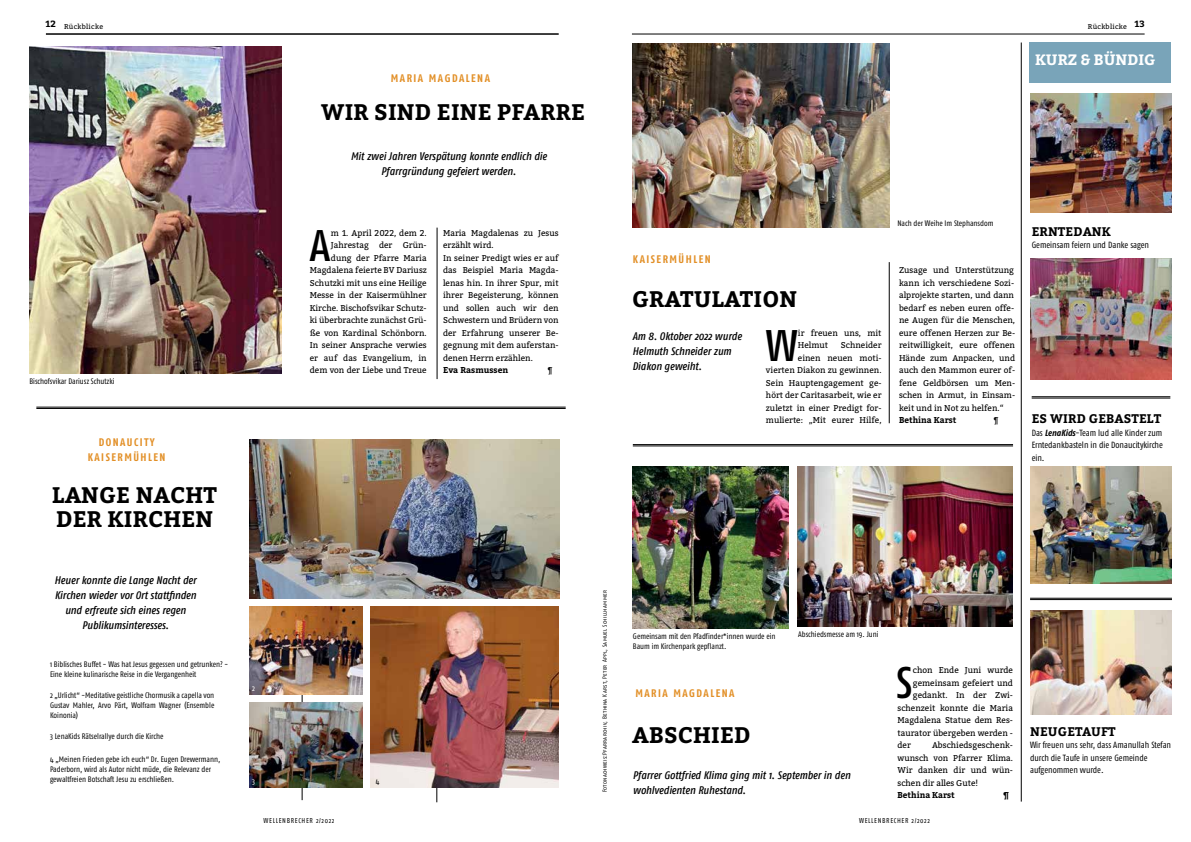
<style>
.page{position:relative;width:1191px;height:842px;background:#fff}
.page>*{position:absolute;margin:0;border:0;box-sizing:border-box;transform-origin:0 0}
.t1{font:44.2px "Fago Co Medium Caps";color:#000}
.t2{font:700 22.5px/23.4px "Bitter";letter-spacing:.01em;color:#000}
.t3{font:700 15px "Bitter";color:#fff}
.t4{font:700 12.5px "Bitter";letter-spacing:.01em;color:#000}
.t5{font:italic 500 11px/15px "Fago Co";color:#000}
.t6{font:700 11px/15px "Fago Co";letter-spacing:.135em;color:#e28f26;text-align:center}
.t7{font:9px/12.5px "Fago Co";letter-spacing:-.005em;color:#000;text-align:justify}
.t8{font:700 9px "Bitter";color:#000}
.t9{font:8.5px/12.5px "Bitter";color:#000}
.t10{font:700 8.5px "Bitter";color:#000}
.t11{font:8px/10px "Fago Co";color:#000}
.t12{font:8px "Fago Co";color:#fff}
.t13{font:7px "Fago Co Caps";letter-spacing:.09em;color:#000}
.t14{font:7px "Bitter";letter-spacing:.035em;color:#000}
.t15{font:6px "Fago Co Caps";letter-spacing:.045em;color:#000}
.s1{font-weight:700;font-style:italic}
</style>
<div class="page">
<hr style="left:632px;top:34px;width:512px;height:1px;background:#000">
<hr style="left:46px;top:34px;width:512px;height:1px;background:#000">
<img style="left:29px;top:47px;width:252px;height:326px">
<div style="left:1029px;top:42px;width:142px;height:41px;background:#79a4b9"></div>
<img style="left:1030px;top:94px;width:142px;height:119px">
<img style="left:1030px;top:258px;width:142px;height:121px">
<hr style="left:1030px;top:598px;width:142px;height:1px;background:#000">
<hr style="left:1030px;top:599px;width:142px;height:1px;background:#000">
<hr style="left:1021px;top:43px;width:1px;height:758px;background:#000">
<hr style="left:36px;top:407px;width:529px;height:1px;background:#000">
<hr style="left:36px;top:408px;width:529px;height:1px;background:#000">
<img style="left:1030px;top:611px;width:142px;height:104px">
<img style="left:632px;top:44px;width:257px;height:184px">
<hr style="left:437px;top:228px;width:1px;height:151px;background:#000">
<hr style="left:302px;top:656px;width:1px;height:144px;background:#000">
<hr style="left:436px;top:656px;width:1px;height:146px;background:#000">
<hr style="left:889px;top:262px;width:1px;height:161px;background:#000">
<img style="left:633px;top:467px;width:156px;height:161px">
<img style="left:797px;top:467px;width:215px;height:159px">
<hr style="left:1031px;top:396px;width:139px;height:1px;background:#000">
<hr style="left:1031px;top:398px;width:139px;height:1px;background:#000">
<hr style="left:633px;top:444px;width:380px;height:1px;background:#000">
<hr style="left:633px;top:446px;width:380px;height:1px;background:#000">
<img style="left:370px;top:607px;width:188px;height:181px">
<img style="left:249px;top:439px;width:310px;height:160px">
<img style="left:249px;top:607px;width:114px;height:87px">
<img style="left:249px;top:702px;width:114px;height:86px">
<img style="left:1030px;top:467px;width:142px;height:116px">
<p class="t8" style="left:45px;top:17px;width:12px">12</p>
<p class="t8" style="left:1134px;top:17px;width:12px">13</p>
<p class="t14" style="left:64px;top:21px;width:40px">Rückblicke</p>
<p class="t14" style="left:1088px;top:21px;width:40px">Rückblicke</p>
<p class="t11" style="left:29px;top:376px;width:87px">Bischofsvikar Dariusz Schutzki</p>
<p class="t6" style="left:88px;top:434px;width:79px">DONAUCITY<br>KAISERMÜHLEN</p>
<h2 class="t2" style="left:52px;top:483px;width:166px">LANGE NACHT<br>DER KIRCHEN</h2>
<p class="t5" style="left:55px;top:572px;width:143px;text-align:center">Heuer konnte die Lange Nacht der<br>Kirchen wieder vor Ort stattfinden und erfreute sich eines regen<br>Publikumsinteresses.</p>
<p class="t11" style="left:50px;top:659px;width:180px">1 Biblisches Buffet - Was hat Jesus gegessen und getrunken? -<br>Eine kleine kulinarische Reise in die Vergangenheit</p>
<p class="t11" style="left:50px;top:690px;width:166px;text-align:justify">2 „Urlicht“ -Meditative geistliche Chormusik a capella von Gustav Mahler, Arvo Pärt, Wolfram Wagner (Ensemble Koinonia)</p>
<p class="t11" style="left:50px;top:731px;width:115px">3 LenaKids Rätselrallye durch die Kirche</p>
<p class="t11" style="left:50px;top:754px;width:172px">4 „Meinen Frieden gebe ich euch“ Dr. Eugen Drewermann,<br>Paderborn, wird als Autor nicht müde, die Relevanz der gewaltfreien Botschaft Jesu zu erschließen.</p>
<p class="t6" style="left:391px;top:70px;width:101px">MARIA MAGDALENA</p>
<h2 class="t2" style="left:321px;top:99px;width:265px">WIR SIND EINE PFARRE</h2>
<p class="t5" style="left:351px;top:149px;width:197px;text-align:center">Mit zwei Jahren Verspätung konnte endlich die<br>Pfarrgründung gefeiert werden.</p>
<p class="t9" style="left:310px;top:226px;width:118px;text-align:right">m 1. April 2022, dem 2.<br>Jahrestag der Grün&shy;dung der Pfarre Maria<br>Magdalena feierte BV Dariusz<br>Schutzki mit uns eine Heilige<br>Messe in der Kaisermühlner<br>Kirche. Bischofsvikar Schutz&shy;ki überbrachte zunächst Grü&shy;ße von Kardinal Schönborn.<br>In seiner Ansprache verwies er auf das Evangelium, in dem von der Liebe und Treue</p>
<p class="t9" style="left:443px;top:226px;width:117px">Maria Magdalenas zu Jesus erzählt wird.<br>In seiner Predigt wies er auf das Beispiel Maria Magda&shy;lenas hin. In ihrer Spur, mit ihrer Begeisterung, können und sollen auch wir den<br>Schwestern und Brüdern von der Erfahrung unserer Be&shy;gegnung mit dem auferstan&shy;denen Herrn erzählen.</p>
<h1 class="t1" style="left:309px;top:220px;width:23px">A</h1>
<p class="t10" style="left:443px;top:364px;width:67px">Eva Rasmussen</p>
<p class="t9" style="left:547px;top:364px;width:7px">¶</p>
<h3 class="t3" style="left:1035px;top:49px;width:122px">KURZ &amp; BÜNDIG</h3>
<p class="t6" style="left:633px;top:251px;width:79px">KAISERMÜHLEN</p>
<h2 class="t2" style="left:632px;top:287px;width:167px">GRATULATION</h2>
<p class="t5" style="left:632px;top:329px;width:111px">Am 8. Oktober 2022 wurde<br>Helmuth Schneider zum<br>Diakon geweiht.</p>
<h1 class="t1" style="left:765px;top:320px;width:34px">W</h1>
<p class="t9" style="left:798px;top:326px;width:85px">ir freuen uns, mit<br>Helmut</p>
<p class="t9" style="left:766px;top:339px;width:117px;text-align:right">Schneider<br>einen neuen moti-<br>vierten Diakon zu gewinnen.<br>Sein Hauptengagement ge&shy;hört der Caritasarbeit, wie er zuletzt in einer Predigt for&shy;mulierte: „Mit eurer Hilfe,</p>
<p class="t11" style="left:897px;top:218px;width:97px">Nach der Weihe Im Stephansdom</p>
<p class="t9" style="left:899px;top:264px;width:118px;text-align:justify">Zusage und Unterstützung kann ich verschiedene Sozi&shy;alprojekte starten, und dann bedarf es neben euren offe&shy;ne Augen für die Menschen, eure offenen Herzen zur Be&shy;reitwilligkeit, eure offenen Hände zum Anpacken, und auch den Mammon eurer of&shy;fene Geldbörsen um Men&shy;schen in Armut, in Einsam&shy;keit und in Not zu helfen.“</p>
<p class="t10" style="left:899px;top:414px;width:59px">Bethina Karst</p>
<p class="t9" style="left:993px;top:414px;width:7px">¶</p>
<h3 class="t4" style="left:1031px;top:222px;width:81px">ERNTEDANK</h3>
<p class="t7" style="left:1031px;top:239px;width:119px">Gemeinsam feiern und Danke sagen</p>
<h3 class="t4" style="left:1031px;top:409px;width:131px">ES WIRD GEBASTELT</h3>
<p class="t7" style="left:1031px;top:426px;width:133px">Das <span class="s1">LenaKids</span>-Team lud alle Kinder zum Erntedankbasteln in die Donaucitykirche ein.</p>
<p class="t12" style="left:253px;top:587px;width:4px">1</p>
<p class="t12" style="left:252px;top:683px;width:4px">2</p>
<p class="t12" style="left:252px;top:777px;width:4px">3</p>
<p class="t11" style="left:376px;top:776px;width:5px">4</p>
<p class="t15" style="left:601px;top:792px;width:203px;rotate:-90deg">Fotonachweis:Pfarrarchiv, Bethina Karst, Peter Appl, Samuel Schillhammer</p>
<p class="t11" style="left:633px;top:631px;width:144px">Gemeinsam mit den Pfadfinder*innen wurde ein<br>Baum im Kirchenpark gepflanzt.</p>
<p class="t11" style="left:798px;top:629px;width:82px">Abschiedsmesse am 19. Juni</p>
<p class="t6" style="left:635px;top:686px;width:101px">MARIA MAGDALENA</p>
<h2 class="t2" style="left:632px;top:723px;width:120px">ABSCHIED</h2>
<p class="t5" style="left:633px;top:768px;width:219px">Pfarrer Gottfried Klima ging mit 1. September in den wohlvedienten Ruhestand.</p>
<h1 class="t1" style="left:895px;top:657px;width:19px">S</h1>
<p class="t9" style="left:913px;top:664px;width:102px">chon Ende Juni wurde</p>
<p class="t9" style="left:913px;top:676px;width:102px">gemeinsam gefeiert und</p>
<p class="t9" style="left:913px;top:689px;width:102px">gedankt. In der Zwi-</p>
<p class="t9" style="left:897px;top:701px;width:117px">schenzeit konnte die Maria</p>
<p class="t9" style="left:897px;top:714px;width:117px">Magdalena Statue dem Res-</p>
<p class="t9" style="left:897px;top:726px;width:117px">taurator übergeben werden -</p>
<p class="t9" style="left:897px;top:739px;width:15px">der</p>
<p class="t9" style="left:897px;top:739px;width:117px;text-align:justify;text-indent:34px">Abschiedsgeschenk&shy;wunsch von Pfarrer Klima.<br>Wir danken dir und wün&shy;schen dir alles Gute!</p>
<p class="t10" style="left:897px;top:789px;width:59px">Bethina Karst</p>
<p class="t10" style="left:1003px;top:789px;width:8px">¶</p>
<p class="t13" style="left:264px;top:816px;width:72px">WELLENBRECHER 2/2022</p>
<p class="t13" style="left:859px;top:816px;width:72px">WELLENBRECHER 2/2022</p>
<h3 class="t4" style="left:1030px;top:722px;width:87px">NEUGETAUFT</h3>
<p class="t7" style="left:1030px;top:739px;width:143px;text-align:left">Wir freuen uns sehr, dass Amanullah Stefan durch die Taufe in unsere Gemeinde aufgenommen wurde.</p>
</div>
